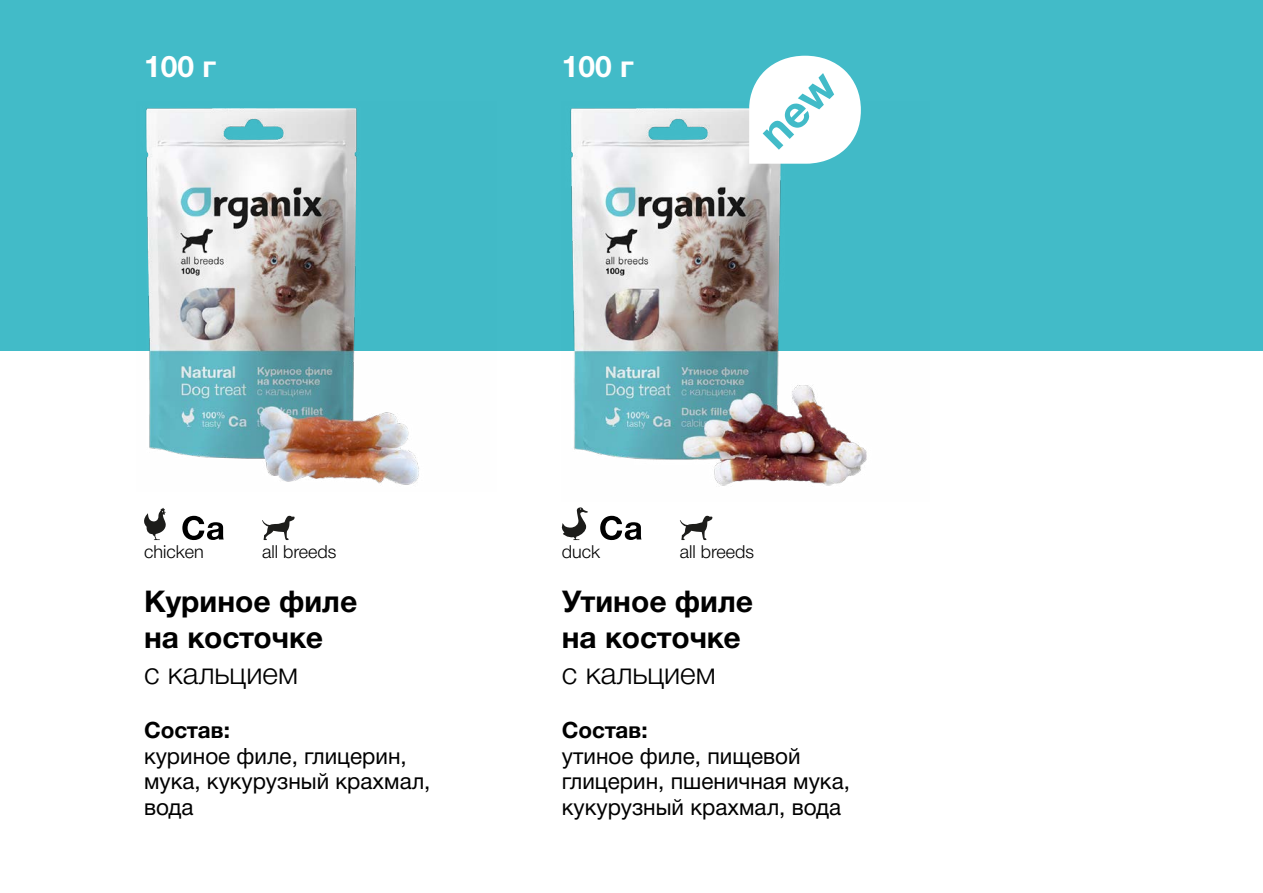
<style>
.page{position:relative;width:1263px;height:893px;background:#fff}
.page>*{position:absolute;margin:0;border:0;box-sizing:border-box;transform-origin:0 0}
.t1{font:700 30px/36px "Helvetica Neue Cyr";color:#000}
.t2{font:300 30px "Helvetica Neue Cyr";color:#000}
.t3{font:700 30px "Helvetica Neue Cyr";color:#fff}
.t4{font:22.5px/25.5px "Helvetica Neue Cyr";color:#000}
.t5{font:700 22.5px "Helvetica Neue Cyr";color:#000}
.t6{font:300 18px "Helvetica Neue Cyr";color:#000}
</style>
<div class="page">
<div style="left:0;top:0;width:1263px;height:351px;background:#42bbc8"></div>
<img style="left:145px;top:108px;width:274px;height:377px">
<img style="left:570px;top:108px;width:297px;height:378px">
<svg style="left:749px;top:56px;width:112px;height:108px"></svg>
<svg style="left:600px;top:516px;width:41px;height:24px"></svg>
<svg style="left:182px;top:516px;width:42px;height:24px"></svg>
<svg style="left:561px;top:507px;width:27px;height:33px"></svg>
<svg style="left:680px;top:516px;width:32px;height:24px"></svg>
<svg style="left:262px;top:516px;width:33px;height:24px"></svg>
<svg style="left:144px;top:508px;width:22px;height:32px"></svg>
<h1 class="t3" style="left:144px;top:50px;width:73px">100 г</h1>
<h1 class="t3" style="left:562px;top:50px;width:73px">100 г</h1>
<p class="t6" style="left:144px;top:542px;width:61px">chicken</p>
<p class="t6" style="left:262px;top:542px;width:76px">all breeds</p>
<p class="t6" style="left:562px;top:542px;width:40px">duck</p>
<p class="t6" style="left:680px;top:542px;width:76px">all breeds</p>
<h1 class="t1" style="left:144px;top:584px;width:215px">Куриное филе на косточке</h1>
<h1 class="t2" style="left:144px;top:657px;width:155px">с кальцием</h1>
<p class="t5" style="left:144px;top:718px;width:87px">Состав:</p>
<p class="t4" style="left:144px;top:743px;width:288px">куриное филе, глицерин, мука, кукурузный крахмал, вода</p>
<h1 class="t1" style="left:562px;top:584px;width:193px">Утиное филе на косточке</h1>
<h1 class="t2" style="left:562px;top:657px;width:155px">с кальцием</h1>
<p class="t5" style="left:562px;top:718px;width:87px">Состав:</p>
<p class="t4" style="left:562px;top:743px;width:290px">утиное филе, пищевой глицерин, пшеничная мука, кукурузный крахмал, вода</p>
</div>
